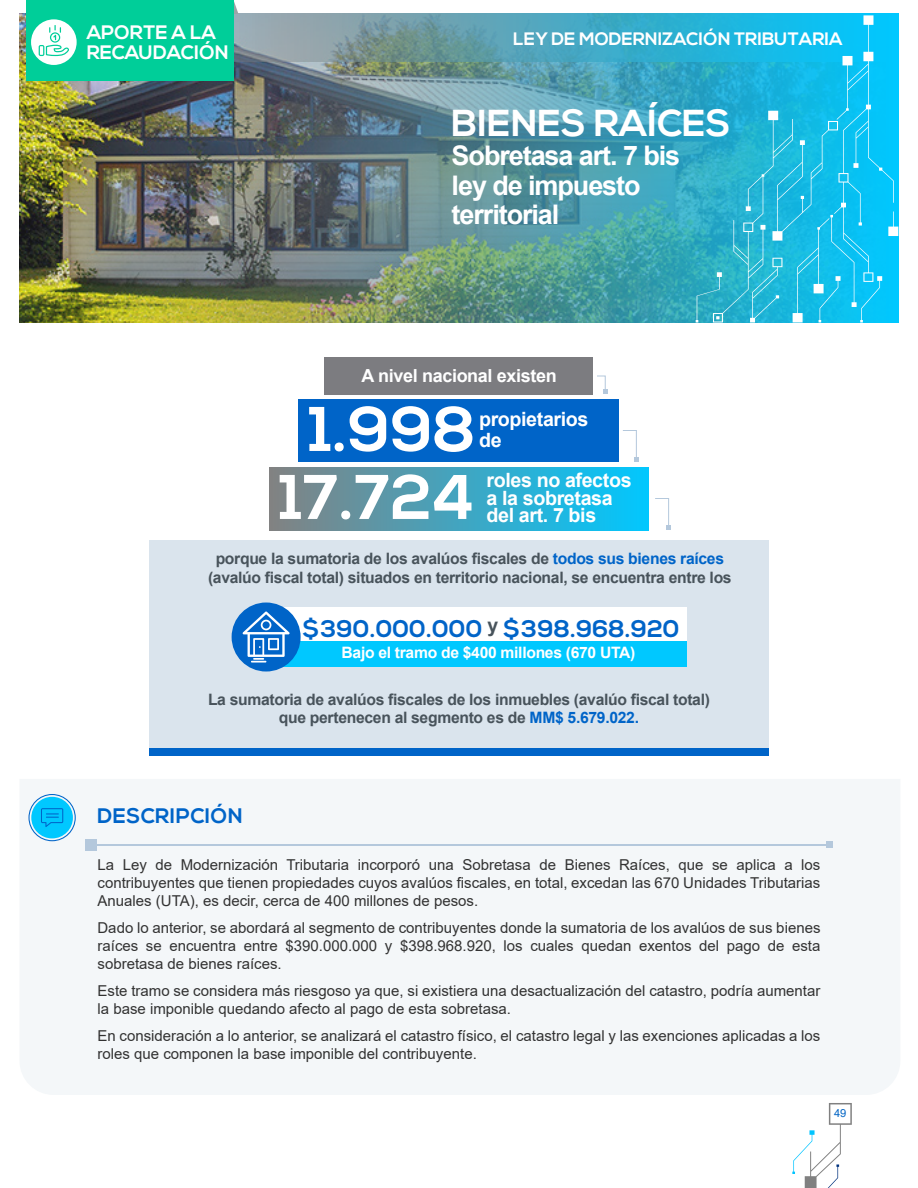
<style>
.page{position:relative;width:918px;height:1188px;background:#fff}
.page>*{position:absolute;margin:0;border:0;box-sizing:border-box;transform-origin:0 0}
.t1{font:700 62.85px "Nexa";letter-spacing:.005em;color:#fff}
.t2{font:700 37.5px "Nexa";letter-spacing:.005em;color:#fff}
.t3{font:700 27px/29.4px "Arial";letter-spacing:-.04em;color:#fff}
.t4{font:700 24px "Nexa";letter-spacing:.005em;color:#0064c8}
.t5{font:700 21px "Nexa";letter-spacing:.025em;color:#0064c8}
.t6{font:700 19.65px/17.5px "Arial";letter-spacing:-.02em;color:#fff}
.t7{font:700 19.5px "Nexa";color:#fff}
.t8{font:700 18px "Nexa";color:#fff}
.t9{font:700 18px "Arial";letter-spacing:-.02em;color:#fff}
.t10{font:700 15.75px/18.9px "Arial";letter-spacing:-.02em;color:#48535b;text-align:center}
.t11{font:700 15.75px "Arial";letter-spacing:-.02em;color:#fff}
.t12{font:15px/18px "Arial";color:#323232;text-align:justify}
.t13{font:11.1px "Arial";color:#0064c4}
.s1{color:#0064c8}
</style>
<div class="page">
<div style="left:149px;top:540px;width:620px;height:208px;background:#dae4ed"></div>
<div style="left:149px;top:748px;width:620px;height:8px;background:#0064c8"></div>
<div style="left:20px;top:779px;width:880px;height:316px;background:#f4f7f9"></div>
<img style="left:20px;top:62px;width:676px;height:261px">
<svg style="left:20px;top:14px;width:878px;height:48px;background:#63a2b1"></svg>
<svg style="left:696px;top:15px;width:202px;height:308px;background:#1fbce3"></svg>
<div style="left:85px;top:839px;width:11px;height:11px;background:#b4c8dc"></div>
<div style="left:826px;top:841px;width:7px;height:7px;background:#b4c8dc"></div>
<hr style="left:96px;top:844px;width:730px;height:1px;background:#b4c8dc">
<svg style="left:28px;top:794px;width:48px;height:47px"></svg>
<div style="left:325px;top:357px;width:268px;height:37px;background:#7c7c80"></div>
<div style="left:299px;top:399px;width:320px;height:63px;background:#0064c8"></div>
<div style="left:269px;top:467px;width:380px;height:63px;background:linear-gradient(to right,#828282,#01c7fe)"></div>
<div style="left:261px;top:607px;width:425px;height:60px;background:#fff"></div>
<div style="left:261px;top:641px;width:425px;height:26px;background:#00c8ff"></div>
<div style="left:232px;top:603px;width:69px;height:69px;background:#0064c8;border-radius:50%"></div>
<svg style="left:243px;top:611px;width:47px;height:52px"></svg>
<svg style="left:597px;top:375px;width:10px;height:19px"></svg>
<svg style="left:623px;top:430px;width:15px;height:32px"></svg>
<svg style="left:655px;top:498px;width:16px;height:32px"></svg>
<svg style="left:234px;top:2px;width:4px;height:12px"></svg>
<div style="left:26px;top:0;width:208px;height:81px;background:#00ce99"></div>
<div style="left:31px;top:19px;width:46px;height:46px;background:#fff;border-radius:50%"></div>
<svg style="left:39px;top:25px;width:30px;height:31px"></svg>
<svg style="left:792px;top:1103px;width:60px;height:85px"></svg>
<h3 class="t7" style="left:87px;top:21px;width:131px">APORTE A LA</h3>
<p class="t8" style="left:513px;top:28px;width:331px">LEY DE MODERNIZACIÓN TRIBUTARIA</p>
<h3 class="t7" style="left:87px;top:41px;width:144px">RECAUDACIÓN</h3>
<h2 class="t2" style="left:452px;top:101px;width:280px">BIENES RAÍCES</h2>
<h3 class="t3" style="left:452px;top:141px;width:230px">Sobretasa art. 7 bis ley de impuesto territorial</h3>
<p class="t9" style="left:362px;top:363px;width:197px">A nivel nacional existen</p>
<h1 class="t1" style="left:309px;top:393px;width:169px">1.998</h1>
<h3 class="t6" style="left:479px;top:409px;width:111px;line-height:20.7px">propietarios de</h3>
<h1 class="t1" style="left:279px;top:461px;width:197px">17.724</h1>
<h3 class="t6" style="left:487px;top:471px;width:147px">roles no afectos a la sobretasa del art. 7 bis</h3>
<p class="t10" style="left:208px;top:549px;width:525px">porque la sumatoria de los avalúos fiscales de <span class="s1">todos sus bienes raíces </span>(avalúo fiscal total) situados en territorio nacional, se encuentra entre los</p>
<h3 class="t4" style="left:302px;top:615px;width:379px">$390.000.000 <sup>y</sup> $398.968.920</h3>
<p class="t11" style="left:342px;top:641px;width:295px">Bajo el tramo de $400 millones (670 UTA)</p>
<p class="t10" style="left:208px;top:690px;width:503px">La sumatoria de avalúos fiscales de los inmuebles (avalúo fiscal total) que pertenecen al segmento es de <span class="s1">MM$ 5.679.022.</span></p>
<h3 class="t5" style="left:98px;top:804px;width:147px">DESCRIPCIÓN</h3>
<p class="t12" style="left:98px;top:855px;width:724px">La Ley de Modernización Tributaria incorporó una Sobretasa de Bienes Raíces, que se aplica a los contribuyentes que tienen propiedades cuyos avalúos fiscales, en total, excedan las 670 Unidades Tributarias Anuales (UTA), es decir, cerca de 400 millones de pesos.</p>
<p class="t12" style="left:98px;top:918px;width:725px">Dado lo anterior, se abordará al segmento de contribuyentes donde la sumatoria de los avalúos de sus bienes raíces se encuentra entre $390.000.000 y $398.968.920, los cuales quedan exentos del pago de esta sobretasa de bienes raíces.</p>
<p class="t12" style="left:98px;top:981px;width:724px">Este tramo se considera más riesgoso ya que, si existiera una desactualización del catastro, podría aumentar la base imponible quedando afecto al pago de esta sobretasa.</p>
<p class="t12" style="left:98px;top:1026px;width:724px">En consideración a lo anterior, se analizará el catastro físico, el catastro legal y las exenciones aplicadas a los roles que componen la base imponible del contribuyente.</p>
<p class="t13" style="left:834px;top:1106px;width:14px">49</p>
</div>
